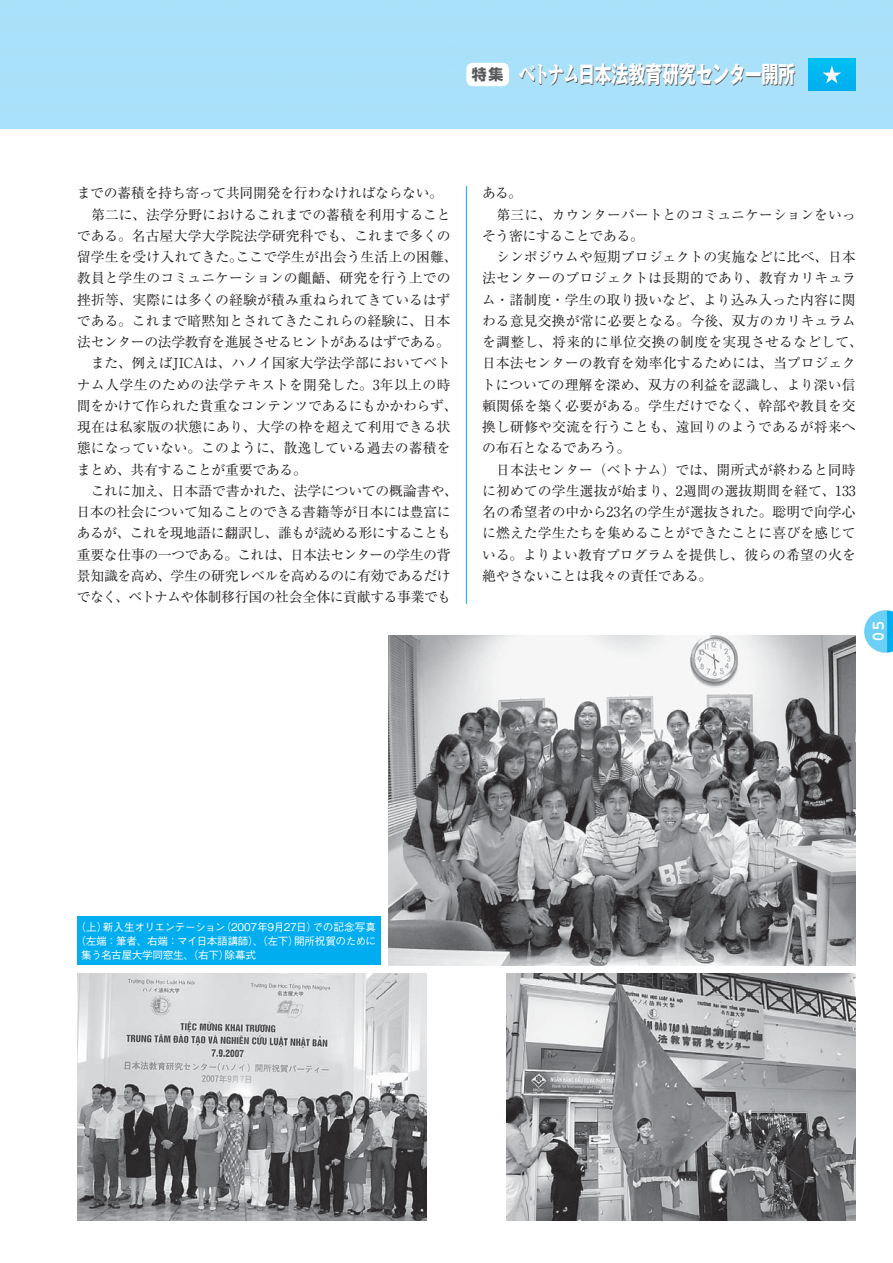
<style>
.page{position:relative;width:893px;height:1263px;background:#fff}
.page>*{position:absolute;margin:0;border:0;box-sizing:border-box;transform-origin:0 0}
.t1{font:23.4px "Gothic MB101 Pro Bold 90 msp RKSJ H";letter-spacing:-.025em;color:#58595b;scale:.73 1}
.t2{font:700 18px "Courier Std";color:#fff}
.t3{font:13.8px/21.3px "Ryumin Pro Regular 90 msp RKSJ H";letter-spacing:-.005em;color:#231f20}
.t4{font:10.65px "Gothic BBB Pro Medium 90 msp RKSJ H";letter-spacing:-.025em;color:#fff}
.s1{font-family:"Shin Go Pro Bold 90 msp RKSJ H";font-size:14.85px}
.s2{font-family:"Ryumin Pro Ultra 90 msp RKSJ H"}
</style>
<div class="page">
<div style="left:0;top:0;width:892px;height:129px;background:#aae1fa"></div>
<svg style="left:864px;top:610px;width:28px;height:43px"></svg>
<img style="left:389px;top:636px;width:466px;height:329px">
<div style="left:77px;top:916px;width:303px;height:49px;background:#00adef"></div>
<div style="left:808px;top:59px;width:47px;height:31px;background:#00b6f1"></div>
<svg style="left:822px;top:66px;width:19px;height:17px"></svg>
<div style="left:466px;top:63px;width:43px;height:23px;background:#fff;border-radius:6px"></div>
<img style="left:77px;top:974px;width:349px;height:246px">
<img style="left:506px;top:974px;width:349px;height:246px">
<hr style="left:466px;top:186px;width:1px;height:418px;background:#00adef">
<h1 class="t1" style="left:472px;top:66px;width:445px"><span class="s1">特集</span> <span class="s2">ベトナム</span>日本法教育研究センター開所</h1>
<p class="t3" style="left:76px;top:184px;width:383px">までの蓄積を持ち寄って共同開発を行わなければならない。　第二に、法学分野におけるこれまでの蓄積を利用することである。名古屋大学大学院法学研究科でも、これまで多くの留学生を受け入れてきた。ここで学生が出会う生活上の困難、教員と学生のコミュニケーションの齟齬、研究を行う上での挫折等、実際には多くの経験が積み重ねられてきているはずである。これまで暗黙知とされてきたこれらの経験に、日本法センターの法学教育を進展させるヒントがあるはずである。　また、例えばJICAは、ハノイ国家大学法学部においてベトナム人学生のための法学テキストを開発した。3年以上の時間をかけて作られた貴重なコンテンツであるにもかかわらず、現在は私家版の状態にあり、大学の枠を超えて利用できる状態になっていない。このように、散逸している過去の蓄積をまとめ、共有することが重要である。<br>　これに加え、日本語で書かれた、法学についての概論書や、日本の社会について知ることのできる書籍等が日本には豊富にあるが、これを現地語に翻訳し、誰もが読める形にすることも重要な仕事の一つである。これは、日本法センターの学生の背景知識を高め、学生の研究レベルを高めるのに有効であるだけでなく、ベトナムや体制移行国の社会全体に貢献する事業でも</p>
<p class="t3" style="left:482px;top:184px;width:382px">ある。<br>　第三に、カウンターパートとのコミュニケーションをいっそう密にすることである。<br>　シンポジウムや短期プロジェクトの実施などに比べ、日本法センターのプロジェクトは長期的であり、教育カリキュラム・諸制度・学生の取り扱いなど、より込み入った内容に関わる意見交換が常に必要となる。今後、双方のカリキュラムを調整し、将来的に単位交換の制度を実現させるなどして、日本法センターの教育を効率化するためには、当プロジェクトについての理解を深め、双方の利益を認識し、より深い信頼関係を築く必要がある。学生だけでなく、幹部や教員を交換し研修や交流を行うことも、遠回りのようであるが将来への布石となるであろう。<br>　日本法センター（ベトナム）では、開所式が終わると同時に初めての学生選抜が始まり、2週間の選抜期間を経て、133名の希望者の中から23名の学生が選抜された。聡明で向学心に燃えた学生たちを集めることができたことに喜びを感じている。よりよい教育プログラムを提供し、彼らの希望の火を絶やさないことは我々の責任である。</p>
<h2 class="t2" style="left:867px;top:642px;width:23px;rotate:-90deg">05</h2>
<p class="t4" style="left:75px;top:923px;width:302px">（上）新入生オリエンテーション（2007年9月27日）での記念写真</p>
<p class="t4" style="left:75px;top:937px;width:302px">（左端：筆者、右端：マイ日本語講師）、（左下）開所祝賀のために</p>
<p class="t4" style="left:81px;top:951px;width:176px">集う名古屋大学同窓生、（右下）除幕式</p>
</div>
